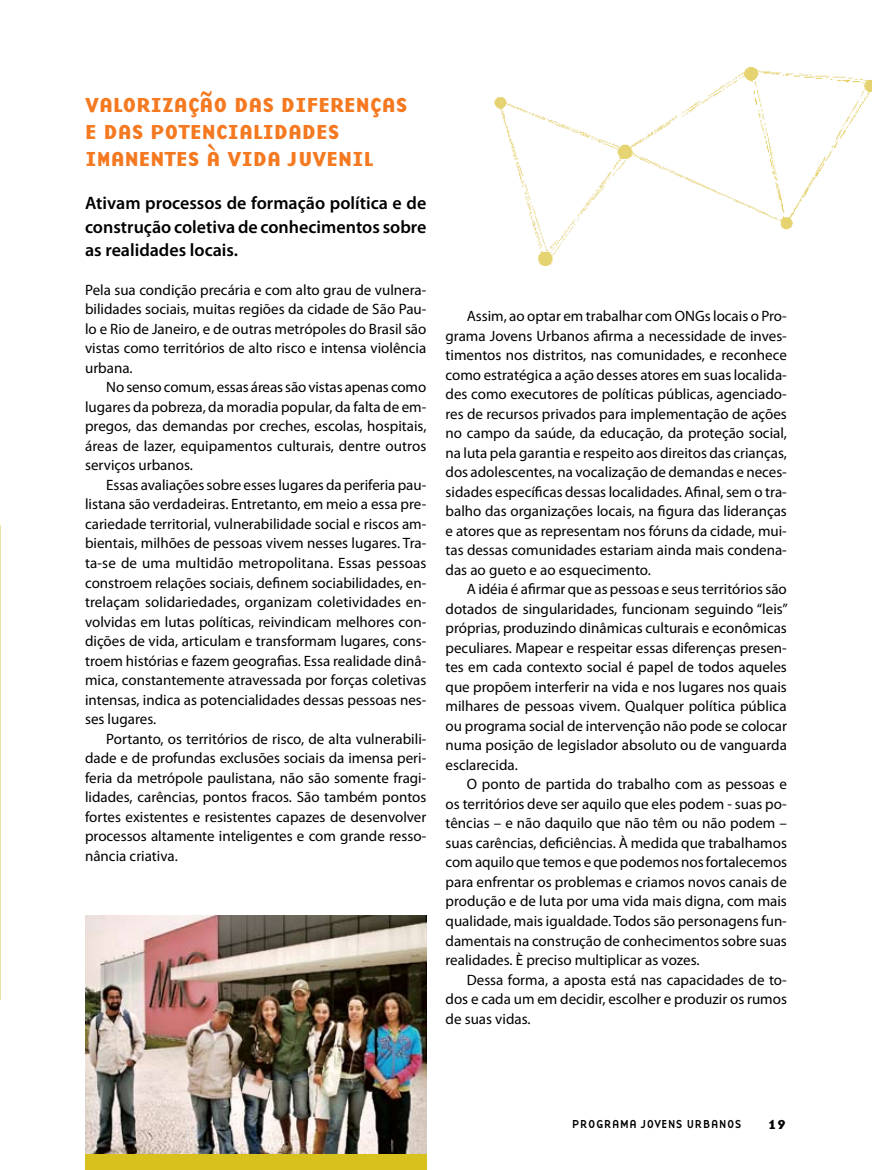
<style>
.page{position:relative;width:872px;height:1170px;background:#fff}
.page>*{position:absolute;margin:0;border:0;box-sizing:border-box;transform-origin:0 0}
.t1{font:21px/27.3px "Base Nine B";color:#f47920}
.t2{font:600 18px/23.4px "Myriad Pro";color:#000;text-align:justify}
.t3{font:15px/19.5px "Myriad Pro";color:#000;text-align:justify}
.t4{font:13.5px "Base Nine B";color:#000}
.t5{font:12px "Base Nine";color:#000}
</style>
<div class="page">
<img style="left:495px;top:68px;width:377px;height:197px">
<img style="left:85px;top:915px;width:341px;height:239px">
<div style="left:85px;top:1154px;width:341px;height:15px;background:#d9c11d"></div>
<img style="left:0;top:525px;width:1px;height:474px">
<h1 class="t1" style="left:85px;top:90px;width:321px">VALORIZAÇÃO DAS DIFERENÇAS<br>E DAS POTENCIALIDADES<br>IMANENTES À VIDA J UVENIL</h1>
<p class="t2" style="left:85px;top:191px;width:343px">Ativam processos de formação política e de construção coletiva de conhecimentos sobre as realidades locais.</p>
<p class="t3" style="left:85px;top:280px;width:343px">Pela sua condição precária e com alto grau de vulnera&shy;bilidades sociais, muitas regiões da cidade de São Pau&shy;lo e Rio de Janeiro, e de outras metrópoles do Brasil são vistas como territórios de alto risco e intensa violência urbana.</p>
<p class="t3" style="left:85px;top:377px;width:343px;text-indent:21px">No senso comum, essas áreas são vistas apenas como lugares da pobreza, da moradia popular, da falta de em&shy;pregos, das demandas por creches, escolas, hospitais, áreas de lazer, equipamentos culturais, dentre outros serviços urbanos.</p>
<p class="t3" style="left:85px;top:475px;width:343px;text-indent:21px">Essas avaliações sobre esses lugares da periferia pau&shy;listana são verdadeiras. Entretanto, em meio a essa pre&shy;cariedade territorial, vulnerabilidade social e riscos am&shy;bientais, milhões de pessoas vivem nesses lugares. Tra&shy;ta-se de uma multidão metropolitana. Essas pessoas constroem relações sociais, definem sociabilidades, en&shy;trelaçam solidariedades, organizam coletividades en&shy;volvidas em lutas políticas, reivindicam melhores con&shy;dições de vida, articulam e transformam lugares, cons&shy;troem histórias e fazem geografias. Essa realidade dinâ&shy;mica, constantemente atravessada por forças coletivas intensas, indica as potencialidades dessas pessoas nes&shy;ses lugares.</p>
<p class="t3" style="left:85px;top:728px;width:343px;text-indent:21px">Portanto, os territórios de risco, de alta vulnerabili&shy;dade e de profundas exclusões sociais da imensa peri&shy;feria da metrópole paulistana, não são somente fragi&shy;lidades, carências, pontos fracos. São também pontos fortes existentes e resistentes capazes de desenvolver processos altamente inteligentes e com grande resso&shy;nância criativa.</p>
<p class="t3" style="left:445px;top:306px;width:343px;text-indent:21px">Assim, ao optar em trabalhar com ONGs locais o Pro&shy;grama Jovens Urbanos afirma a necessidade de inves&shy;timentos nos distritos, nas comunidades, e reconhece como estratégica a ação desses atores em suas localida&shy;des como executores de políticas públicas, agenciado&shy;res de recursos privados para implementação de ações no campo da saúde, da educação, da proteção social, na luta pela garantia e respeito aos direitos das crianças, dos adolescentes, na vocalização de demandas e neces&shy;sidades específicas dessas localidades. Afinal, sem o tra&shy;balho das organizações locais, na figura das lideranças e atores que as representam nos fóruns da cidade, mui&shy;tas dessas comunidades estariam ainda mais condena&shy;das ao gueto e ao esquecimento.</p>
<p class="t3" style="left:445px;top:579px;width:344px;text-indent:21px">A idéia é afirmar que as pessoas e seus territórios são dotados de singularidades, funcionam seguindo “leis” próprias, produzindo dinâmicas culturais e econômicas peculiares. Mapear e respeitar essas diferenças presen&shy;tes em cada contexto social é papel de todos aqueles que propõem interferir na vida e nos lugares nos quais milhares de pessoas vivem. Qualquer política pública ou programa social de intervenção não pode se colocar numa posição de legislador absoluto ou de vanguarda esclarecida.</p>
<p class="t3" style="left:445px;top:774px;width:343px;text-indent:21px">O ponto de partida do trabalho com as pessoas e os territórios deve ser aquilo que eles podem - suas po&shy;tências – e não daquilo que não têm ou não podem – suas carências, deficiências. À medida que trabalhamos com aquilo que temos e que podemos nos fortalecemos para enfrentar os problemas e criamos novos canais de produção e de luta por uma vida mais digna, com mais qualidade, mais igualdade. Todos são personagens fun&shy;damentais na construção de conhecimentos sobre suas realidades. È preciso multiplicar as vozes.</p>
<p class="t3" style="left:445px;top:969px;width:343px;text-indent:21px">Dessa forma, a aposta está nas capacidades de to&shy;dos e cada um em decidir, escolher e produzir os rumos de suas vidas.</p>
<p class="t5" style="left:572px;top:1115px;width:171px">PROGRAMA JOVENS URBANOS</p>
<p class="t4" style="left:768px;top:1113px;width:20px">19</p>
</div>
